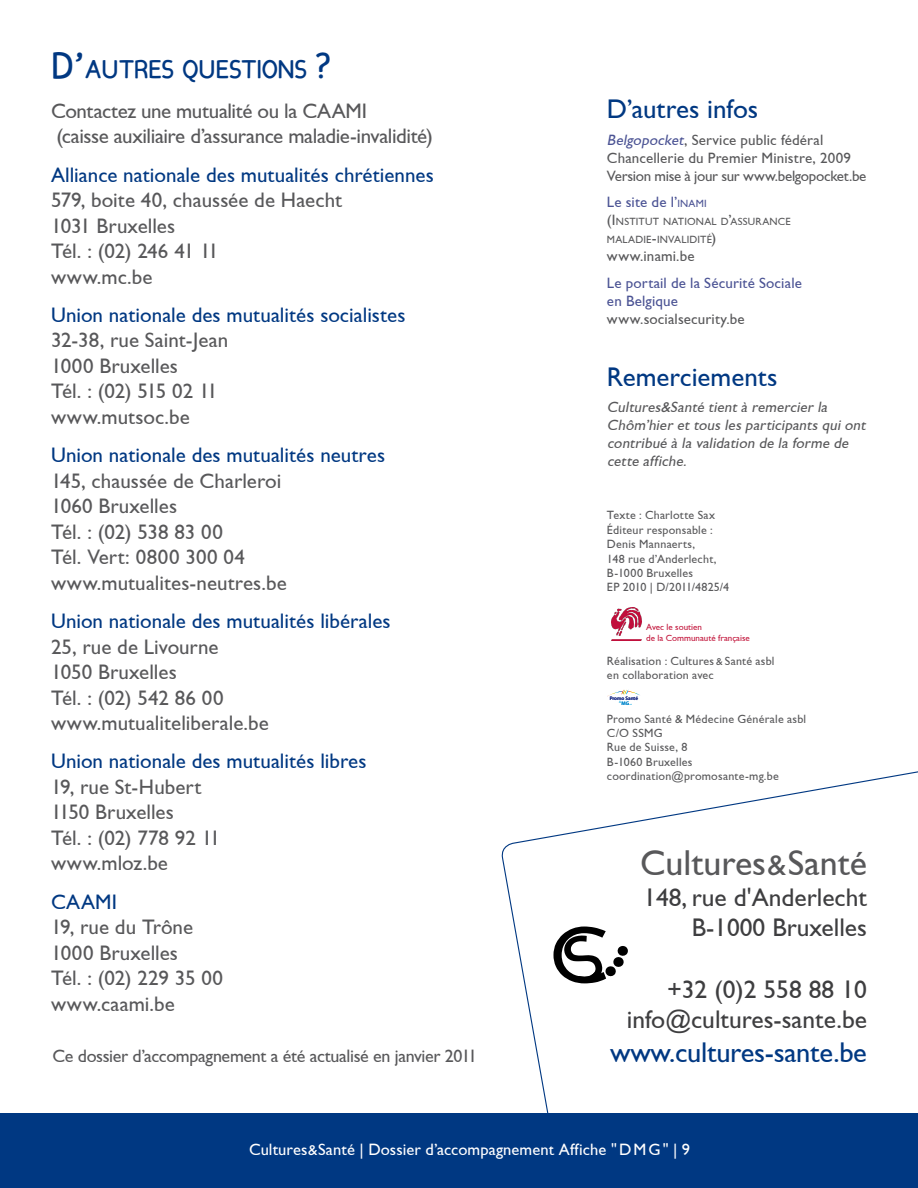
<style>
.page{position:relative;width:918px;height:1188px;background:#fff}
.page>*{position:absolute;margin:0;border:0;box-sizing:border-box;transform-origin:0 0}
.t1{font:79.65px "London Between";color:#000;scale:1.05 1}
.t2{font:36px "Gill Sans";color:#58585a}
.t3{font:28.5px "Gill Sans";letter-spacing:-.01em;color:#003882}
.t4{font:27px "Gill Sans";color:#003882}
.t5{font:25.5px/30.6px "Gill Sans";color:#3e3e40;text-align:right}
.t6{font:700 25.2px "Candela";color:#003882}
.t7{font:21px/25.5px "Gill Sans";color:#58585a}
.t8{font:21px "Gill Sans";color:#003882}
.t9{font:21px/25.5px "Gill Sans";letter-spacing:-.02em;color:#58585a}
.t10{font:18px "Gill Sans";letter-spacing:-.02em;color:#58585a}
.t11{font:16.5px "Gill Sans";letter-spacing:.005em;color:#fff}
.t12{font:15px/18px "Gill Sans";letter-spacing:.01em;color:#58585a}
.t13{font:italic 15px/18px "Gill Sans";letter-spacing:-.19em;color:#58585a}
.t14{font:15px/18px "Gill Sans";letter-spacing:.01em;color:#4b5394}
.t15{font:12px/14.4px "Gill Sans";letter-spacing:.02em;color:#58585a}
.t16{font:10.5px/18px "Gill Sans";letter-spacing:.02em;color:#58585a}
.t17{font:9px/10.8px "Gill Sans";color:#c2153b}
.t18{font:600 5.1px "Myriad Pro";letter-spacing:-.005em;color:#172983}
.t19{font:600 5.1px "Myriad Pro";color:#0086cb}
.t20{font:600 3.3px "Myriad Pro";color:#5ec5ed}
.t21{font:600 1.65px "Myriad Pro";color:#5ec5ed}
.s1{font-size:36px}
.s2{font-style:italic;color:#4b5394}
.s3{font-size:10.5px}
.s4{font-size:15px}
.s5{font-size:30px}
.s6{font-style:inherit}
</style>
<div class="page">
<div style="left:0;top:1113px;width:918px;height:75px;background:#003882"></div>
<svg style="left:501px;top:771px;width:417px;height:342px"></svg>
<img style="left:611px;top:607px;width:30px;height:34px">
<svg style="left:608px;top:690px;width:32px;height:6px"></svg>
<svg style="left:560px;top:932px;width:69px;height:54px"></svg>
<p class="t6" style="left:51px;top:53px;width:282px"><span class="s1">D’</span>AUTRES QUESTIONS <span class="s1">?</span></p>
<p class="t9" style="left:51px;top:98px;width:384px">Contactez une mutualité ou la CAAMI<br>(caisse auxiliaire d’assurance maladie-invalidité)</p>
<p class="t8" style="left:51px;top:162px;width:384px">Alliance nationale des mutualités chrétiennes</p>
<p class="t7" style="left:51px;top:187px;width:293px">579, boite 40, chaussée de Haecht<br>1031 Bruxelles<br>Tél. : (02) 246 41 11<br>www.mc.be</p>
<p class="t8" style="left:51px;top:303px;width:356px">Union nationale des mutualités socialistes</p>
<p class="t7" style="left:51px;top:327px;width:179px">32-38, rue Saint-Jean<br>1000 Bruxelles<br>Tél. : (02) 515 02 11 www.mutsoc.be</p>
<p class="t8" style="left:51px;top:443px;width:336px">Union nationale des mutualités neutres</p>
<p class="t7" style="left:51px;top:468px;width:237px">145, chaussée de Charleroi<br>1060 Bruxelles<br>Tél. : (02) 538 83 00<br>Tél. Vert: 0800 300 04 www.mutualites-neutres.be</p>
<p class="t8" style="left:51px;top:609px;width:341px">Union nationale des mutualités libérales</p>
<p class="t7" style="left:51px;top:634px;width:219px">25, rue de Livourne<br>1050 Bruxelles<br>Tél. : (02) 542 86 00 www.mutualiteliberale.be</p>
<p class="t8" style="left:51px;top:749px;width:317px">Union nationale des mutualités libres</p>
<p class="t7" style="left:51px;top:774px;width:171px">19, rue St-Hubert<br>1150 Bruxelles<br>Tél. : (02) 778 92 11 www.mloz.be</p>
<p class="t8" style="left:51px;top:890px;width:68px">CAAMI</p>
<p class="t7" style="left:51px;top:914px;width:173px">19, rue du Trône<br>1000 Bruxelles<br>Tél. : (02) 229 35 00 www.caami.be</p>
<p class="t10" style="left:53px;top:1046px;width:426px">Ce dossier d’accompagnement a été actualisé en janvier 2011</p>
<p class="t4" style="left:607px;top:93px;width:153px">D’autres infos</p>
<p class="t12" style="left:607px;top:130px;width:261px"><span class="s2">Belgopocket</span>, Service public fédéral<br>Chancellerie du Premier Ministre, 2009<br>Version mise à jour sur www.belgopocket.be</p>
<p class="t14" style="left:607px;top:193px;width:101px">Le site de l’<span class="s3">INAMI</span></p>
<p class="t16" style="left:607px;top:212px;width:185px"><span class="s4">(I</span>NSTITUT NATIONAL D<span class="s4">’</span>ASSURANCE<br>MALADIE<span class="s4">-</span>INVALIDITÉ<span class="s4">)</span></p>
<p class="t12" style="left:607px;top:247px;width:89px">www.inami.be</p>
<p class="t14" style="left:607px;top:273px;width:196px">Le portail de la Sécurité Sociale en Belgique</p>
<p class="t12" style="left:607px;top:309px;width:139px">www.socialsecurity.be</p>
<p class="t4" style="left:607px;top:361px;width:172px">Remerciements</p>
<p class="t13" style="left:607px;top:398px;width:263px">Cultures&amp;Santé tient à remercier la Chôm’hier et tous les participants qui ont contribué à la validation de la forme de cette affiche.</p>
<p class="t15" style="left:607px;top:508px;width:124px">Texte : Charlotte Sax éditeur responsable :<br>Denis Mannaerts,<br>148 rue d’Anderlecht,<br>B-1000 Bruxelles<br>EP 2010 | D/2011/4825/4</p>
<p class="t17" style="left:646px;top:622px;width:105px">Avec le soutien<br>de la Communauté française</p>
<p class="t15" style="left:607px;top:654px;width:169px">Réalisation : Cultures <span class="s3">&amp;</span> Santé asbl en collaboration avec</p>
<p class="t15" style="left:607px;top:711px;width:201px">Promo Santé &amp; Médecine Générale asbl<br>C/O SSMG<br>Rue de Suisse, 8<br>B-1060 Bruxelles coordination@promosante-mg.be</p>
<p class="t18" style="left:610px;top:695px;width:30px">Promo Santé</p>
<p class="t19" style="left:621px;top:700px;width:9px">MG</p>
<p class="t21" style="left:629px;top:703px;width:4px">asbl</p>
<p class="t20" style="left:619px;top:700px;width:4px">&amp;</p>
<h2 class="t2" style="left:640px;top:842px;width:228px">Cultures<span class="s5">&amp;</span>Santé</h2>
<p class="t5" style="left:643px;top:882px;width:225px">148, rue d'Anderlecht<br>B-1000 Bruxelles</p>
<h1 class="t1" style="left:549px;top:906px;width:58px">C</h1>
<p class="t5" style="left:627px;top:974px;width:242px">+32 (0)2 558 88 10 info@cultures-sante.be</p>
<h3 class="t3" style="left:610px;top:1037px;width:258px">www.cultures-sante.be</h3>
<p class="t11" style="left:249px;top:1140px;width:443px">Cultures<span class="s4">&amp;</span>Santé | Dossier d’accompagnement Affiche "<span class="s6">DMG</span>" | 9</p>
</div>
